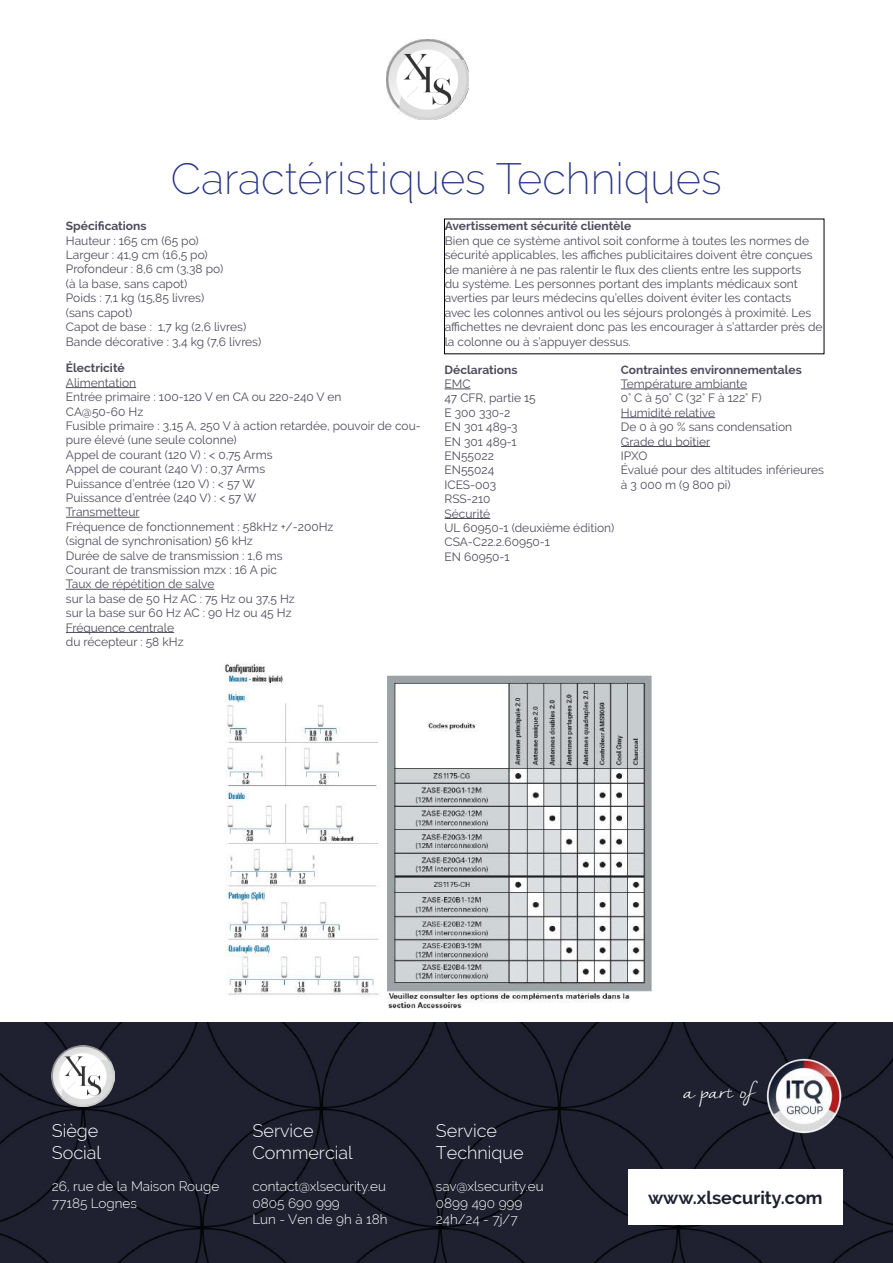
<style>
.page{position:relative;width:893px;height:1263px;background:#fff}
.page>*{position:absolute;margin:0;border:0;box-sizing:border-box;transform-origin:0 0}
.t1{font:200 43.5px "Raleway";color:#283583}
.t2{font:21px "Nella Sue Demo";color:#fff}
.t3{font:300 18px/21.6px "Raleway";color:#fff}
.t4{font:700 18px "Raleway";color:#1f2131}
.t5{font:300 13.5px/16.2px "Raleway";color:#fff}
.t6{font:12px/14.4px "Raleway";color:#4f4c5c}
.t7{font:700 12px "Raleway";color:#4f4c5c}
</style>
<div class="page">
<hr style="left:621px;top:389px;width:126px;height:1px;background:#4f4c5c">
<hr style="left:621px;top:417px;width:94px;height:1px;background:#4f4c5c">
<hr style="left:621px;top:446px;width:89px;height:1px;background:#4f4c5c">
<div style="left:0;top:1023px;width:893px;height:240px;background:#1f2131"></div>
<div style="left:628px;top:1170px;width:215px;height:55px;background:#fff"></div>
<img style="left:386px;top:39px;width:82px;height:80px">
<img style="left:52px;top:1045px;width:63px;height:62px">
<img style="left:224px;top:663px;width:428px;height:346px">
<hr style="left:66px;top:387px;width:70px;height:1px;background:#4f4c5c">
<hr style="left:66px;top:517px;width:73px;height:1px;background:#4f4c5c">
<hr style="left:66px;top:589px;width:148px;height:1px;background:#4f4c5c">
<hr style="left:66px;top:632px;width:108px;height:1px;background:#4f4c5c">
<svg style="left:444px;top:389px;width:27px;height:1px"></svg>
<hr style="left:444px;top:518px;width:46px;height:1px;background:#4f4c5c">
<img style="left:766px;top:1058px;width:76px;height:76px">
<h1 class="t1" style="left:171px;top:153px;width:552px">Caractéristiques Techniques</h1>
<p class="t7" style="left:66px;top:219px;width:82px">Spécifications</p>
<p class="t6" style="left:66px;top:233px;width:197px">Hauteur : 165 cm (65 po)<br>Largeur : 41,9 cm (16,5 po)<br>Profondeur : 8,6 cm (3,38 po)<br>(à la base, sans capot)<br>Poids : 7,1 kg (15,85 livres)<br>(sans capot)<br>Capot de base : 1,7 kg (2,6 livres)<br>Bande décorative : 3,4 kg (7,6 livres)</p>
<p class="t7" style="left:66px;top:361px;width:60px">Électricité</p>
<p class="t6" style="left:66px;top:375px;width:356px">Alimentation<br>Entrée primaire : 100-120 V en CA ou 220-240 V en<br>CA@50-60 Hz<br>Fusible primaire : 3,15 A, 250 V à action retardée, pouvoir de cou&shy;pure élevé (une seule colonne)<br>Appel de courant (120 V) : &lt; 0,75 Arms<br>Appel de courant (240 V) : 0,37 Arms<br>Puissance d’entrée (120 V) : &lt; 57 W<br>Puissance d’entrée (240 V) : &lt; 57 W<br>Transmetteur<br>Fréquence de fonctionnement : 58kHz +/-200Hz<br>(signal de synchronisation) 56 kHz<br>Durée de salve de transmission : 1,6 ms<br>Courant de transmission mzx : 16 A pic<br>Taux de répétition de salve<br>sur la base de 50 Hz AC : 75 Hz ou 37,5 Hz<br>sur la base sur 60 Hz AC : 90 Hz ou 45 Hz<br>Fréquence centrale<br>du récepteur : 58 kHz</p>
<p class="t7" style="left:445px;top:219px;width:188px">Avertissement sécurité clientèle</p>
<p class="t6" style="left:445px;top:233px;width:379px">Bien que ce système antivol soit conforme à toutes les normes de sécurité applicables, les affiches publicitaires doivent être conçues de manière à ne pas ralentir le flux des clients entre les supports<br>du système. Les personnes portant des implants médicaux sont averties par leurs médecins qu’elles doivent éviter les contacts<br>avec les colonnes antivol ou les séjours prolongés à proximité. Les affichettes ne devraient donc pas les encourager à s’attarder près de la colonne ou à s’appuyer dessus.</p>
<p class="t7" style="left:444px;top:362px;width:74px">Déclarations</p>
<p class="t6" style="left:444px;top:376px;width:171px">EMC<br>47 CFR, partie 15<br>E 300 330-2<br>EN 301 489-3<br>EN 301 489-1<br>EN55022<br>EN55024<br>ICES-003<br>RSS-210<br>Sécurité<br>UL 60950-1 (deuxième édition)<br>CSA-C22.2.60950-1<br>EN 60950-1</p>
<p class="t7" style="left:621px;top:362px;width:182px">Contraintes environnementales</p>
<p class="t6" style="left:621px;top:376px;width:205px">Température ambiante<br>0° C à 50° C (32° F à 122° F)<br>Humidité relative<br>De 0 à 90 % sans condensation<br>Grade du boîtier<br>IPXO<br>Évalué pour des altitudes inférieures à 3 000 m (9 800 pi)</p>
<h3 class="t3" style="left:52px;top:1120px;width:51px">Siège<br>Social</h3>
<p class="t5" style="left:52px;top:1178px;width:169px">26, rue de la Maison Rouge<br>77185 Lognes</p>
<h3 class="t3" style="left:252px;top:1120px;width:102px">Service<br>Commercial</h3>
<p class="t5" style="left:252px;top:1178px;width:137px">contact@xlsecurity.eu<br>0805 690 999<br>Lun - Ven de 9h à 18h</p>
<h2 class="t2" style="left:684px;top:1078px;width:73px">a part of</h2>
<h3 class="t3" style="left:436px;top:1120px;width:89px">Service<br>Technique</h3>
<p class="t5" style="left:436px;top:1178px;width:109px">sav@xlsecurity.eu<br>0899 490 999<br>24h/24 - 7j/7</p>
<h3 class="t4" style="left:648px;top:1187px;width:176px">www.xlsecurity.com</h3>
</div>
